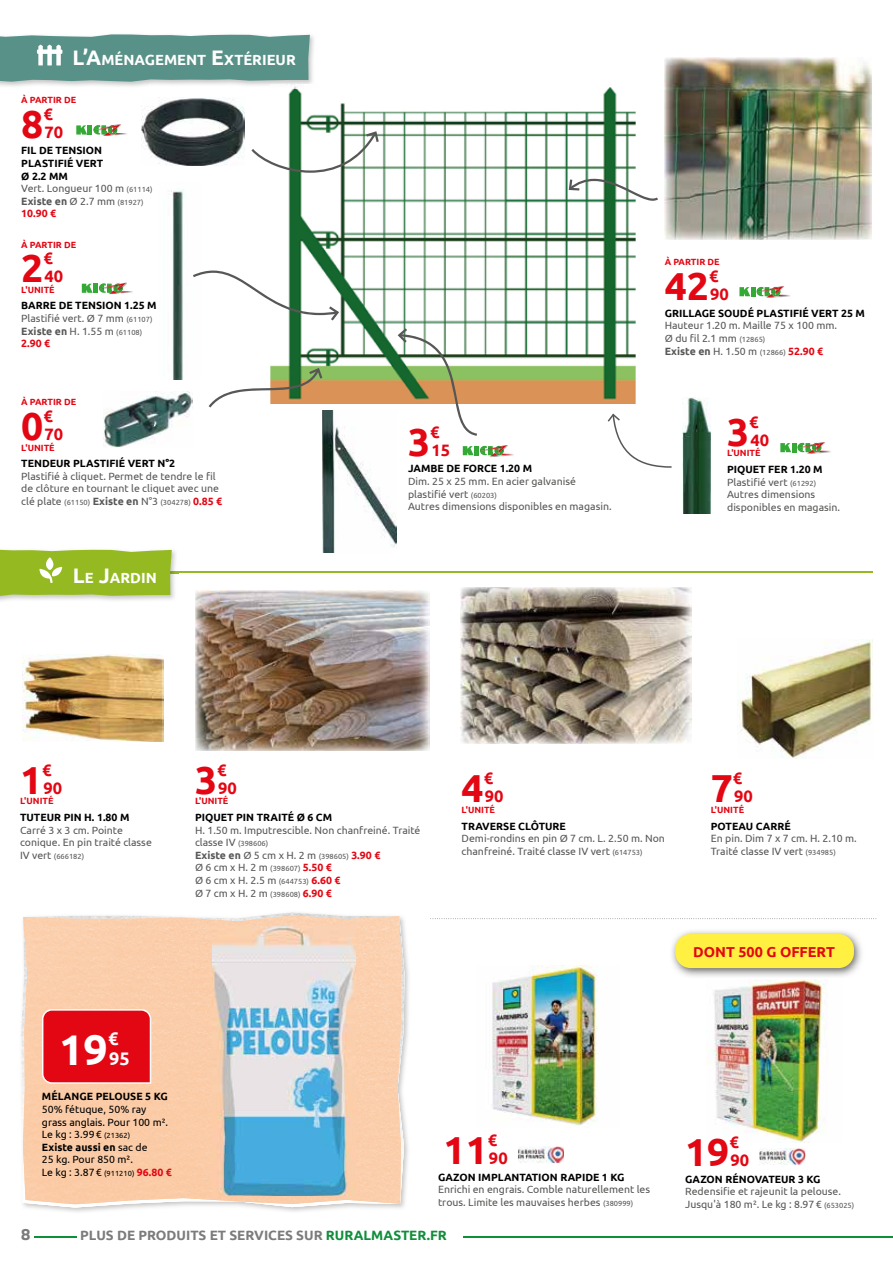
<style>
.page{position:relative;width:893px;height:1263px;background:#fff}
.page>*{position:absolute;margin:0;border:0;box-sizing:border-box;transform-origin:0 0}
.t1{font:700 42.9px "Ubuntu";color:#fff}
.t2{font:700 39px "Ubuntu";color:#e30613}
.t3{font:700 18.15px/19.8px "Ubuntu";color:#fff}
.t4{font:700 16.5px/18px "Ubuntu";color:#e30613}
.t5{font:700 16.5px "Titillium Web";color:#7c7b7b}
.t6{font:700 14.7px "Ubuntu";color:#fff}
.t7{font:700 14.4px "Ubuntu";color:#e30613}
.t8{font:700 13.5px "Ubuntu";color:#7c7b7b}
.t9{font:10.5px/12.6px "Ubuntu";color:#575756}
.t10{font:700 10.5px/12.6px "Ubuntu";color:#000}
.t11{font:10.5px/12.6px "Ubuntu";color:#000}
.t12{font:700 9px "Ubuntu";color:#e30613}
.t13{font:7.5px "Ubuntu";color:#575756}
.s1{font-size:21px}
.s2{font-weight:400;color:#575756}
.s3{font-weight:400;font-size:7.5px;color:#575756}
.s4{color:#575756}
.s5{color:#e30613}
.s6{font-weight:700;color:#000}
.s7{font-size:7.5px}
.s8{font-weight:700}
.s9{font-weight:700;color:#e30613}
.s10{font-size:10.5px}
.s11{font-weight:700;font-size:10.5px}
.s12{font-weight:700;font-size:10.5px;color:#e30613}
.s13{color:#108e3a}
</style>
<div class="page">
<hr style="left:463px;top:1236px;width:429px;height:1px;background:#108e3a">
<hr style="left:34px;top:1236px;width:43px;height:1px;background:#108e3a">
<hr style="left:135px;top:572px;width:737px;height:1px;background:#95ba21">
<img style="left:0;top:549px;width:178px;height:52px">
<svg style="left:0;top:550px;width:172px;height:46px;background:#9abc2d"></svg>
<img style="left:665px;top:57px;width:207px;height:182px">
<img style="left:270px;top:87px;width:366px;height:317px">
<img style="left:141px;top:97px;width:104px;height:68px">
<div style="left:474px;top:446px;width:5px;height:9px;background:#34a936"></div>
<svg style="left:463px;top:446px;width:11px;height:9px"></svg>
<img style="left:489px;top:456px;width:15px;height:1px">
<svg style="left:480px;top:445px;width:34px;height:11px"></svg>
<div style="left:93px;top:284px;width:5px;height:9px;background:#34a936"></div>
<svg style="left:82px;top:284px;width:11px;height:9px"></svg>
<svg style="left:99px;top:283px;width:34px;height:11px"></svg>
<img style="left:807px;top:453px;width:14px;height:1px">
<svg style="left:780px;top:442px;width:51px;height:11px"></svg>
<img style="left:682px;top:397px;width:29px;height:116px">
<svg style="left:398px;top:328px;width:79px;height:108px"></svg>
<svg style="left:608px;top:414px;width:64px;height:54px"></svg>
<img style="left:171px;top:190px;width:14px;height:189px">
<hr style="left:88px;top:125px;width:4px;height:10px;background:#34a936">
<svg style="left:76px;top:125px;width:11px;height:10px"></svg>
<svg style="left:93px;top:124px;width:34px;height:12px"></svg>
<img style="left:104px;top:391px;width:89px;height:56px">
<img style="left:322px;top:411px;width:74px;height:142px">
<img style="left:766px;top:297px;width:15px;height:1px">
<svg style="left:739px;top:286px;width:51px;height:11px"></svg>
<svg style="left:193px;top:271px;width:146px;height:49px"></svg>
<svg style="left:209px;top:368px;width:113px;height:39px"></svg>
<svg style="left:251px;top:131px;width:128px;height:42px"></svg>
<svg style="left:569px;top:179px;width:89px;height:22px"></svg>
<img style="left:0;top:35px;width:314px;height:51px">
<img style="left:270px;top:85px;width:46px;height:3px">
<svg style="left:0;top:34px;width:310px;height:48px;background:#659991"></svg>
<img style="left:22px;top:654px;width:142px;height:88px">
<img style="left:195px;top:591px;width:234px;height:160px">
<img style="left:461px;top:587px;width:230px;height:157px">
<img style="left:737px;top:639px;width:135px;height:119px">
<svg style="left:430px;top:918px;width:446px;height:1px"></svg>
<img style="left:27px;top:926px;width:382px;height:286px">
<img style="left:21px;top:912px;width:383px;height:295px">
<img style="left:23px;top:915px;width:378px;height:288px">
<img style="left:213px;top:926px;width:142px;height:270px">
<svg style="left:42px;top:1009px;width:109px;height:75px;background:#e41723"></svg>
<img style="left:492px;top:966px;width:105px;height:159px">
<img style="left:707px;top:979px;width:119px;height:164px">
<img style="left:672px;top:931px;width:190px;height:46px">
<div style="left:675px;top:934px;width:179px;height:34px;background:#fff042;border-radius:15px"></div>
<img style="left:518px;top:1146px;width:46px;height:17px">
<img style="left:759px;top:1148px;width:46px;height:17px">
<h3 class="t6" style="left:73px;top:51px;width:225px"><span class="s1">L’A</span>MÉNAGEMENT <span class="s1">E</span>XTÉRIEUR</h3>
<p class="t12" style="left:21px;top:94px;width:56px">À PARTIR DE</p>
<h2 class="t2" style="left:21px;top:100px;width:24px">8</h2>
<h3 class="t4" style="left:43px;top:105px;width:21px">€<br>70</h3>
<p class="t10" style="left:21px;top:144px;width:133px">FIL DE TENSION<br>PLASTIFIÉ VERT<br>Ø 2.2 MM<br><span class="s2">Vert. Longueur 100 m</span> <span class="s3">(61114)<br></span><span class="s4">Existe en</span> <span class="s2">Ø 2.7 mm</span> <span class="s3">(81927)<br></span><span class="s5">10.90 €</span></p>
<p class="t12" style="left:21px;top:239px;width:56px">À PARTIR DE</p>
<h2 class="t2" style="left:21px;top:245px;width:24px">2</h2>
<h3 class="t4" style="left:43px;top:249px;width:21px">€<br>40</h3>
<p class="t12" style="left:21px;top:285px;width:35px">L'UNITÉ</p>
<p class="t9" style="left:21px;top:299px;width:137px"><span class="s6">BARRE DE TENSION 1.25 M<br></span>Plastifié vert. Ø 7 mm <span class="s7">(61107)<br></span><span class="s8">Existe en</span> H. 1.55 m <span class="s7">(61108)<br></span><span class="s9">2.90 €</span></p>
<p class="t12" style="left:21px;top:397px;width:56px">À PARTIR DE</p>
<h2 class="t2" style="left:21px;top:403px;width:24px">0</h2>
<h3 class="t4" style="left:43px;top:407px;width:21px">€<br>70</h3>
<p class="t12" style="left:21px;top:442px;width:35px">L'UNITÉ</p>
<p class="t10" style="left:21px;top:457px;width:155px">TENDEUR PLASTIFIÉ VERT N°2</p>
<p class="t9" style="left:21px;top:469px;width:199px">Plastifié à cliquet. Permet de tendre le fil de clôture en tournant le cliquet avec une</p>
<p class="t13" style="left:21px;top:497px;width:202px"><span class="s10">clé plate</span> (61150) <span class="s11">Existe en</span> <span class="s10">N°3</span> (304278) <span class="s12">0.85 €</span></p>
<h3 class="t6" style="left:73px;top:569px;width:85px"><span class="s1">L</span>E <span class="s1">J</span>ARDIN</h3>
<h2 class="t2" style="left:408px;top:418px;width:24px">3</h2>
<h3 class="t4" style="left:430px;top:423px;width:21px">€<br>15</h3>
<p class="t10" style="left:408px;top:462px;width:126px">JAMBE DE FORCE 1.20 M</p>
<p class="t9" style="left:408px;top:475px;width:205px">Dim. 25 x 25 mm. En acier galvanisé plastifié vert <span class="s7">(60203)<br></span>Autres dimensions disponibles en magasin.</p>
<p class="t12" style="left:665px;top:257px;width:56px">À PARTIR DE</p>
<h2 class="t2" style="left:665px;top:263px;width:46px">42</h2>
<h3 class="t4" style="left:709px;top:267px;width:21px">€<br>90</h3>
<p class="t10" style="left:665px;top:307px;width:202px">GRILLAGE SOUDÉ PLASTIFIÉ VERT 25 M</p>
<p class="t9" style="left:665px;top:319px;width:174px">Hauteur 1.20 m. Maille 75 x 100 mm.<br>Ø du fil 2.1 mm <span class="s7">(12865)<br></span><span class="s8">Existe en</span> H. 1.50 m <span class="s7">(12866)</span> <span class="s9">52.90 €</span></p>
<h2 class="t2" style="left:727px;top:408px;width:24px">3</h2>
<h3 class="t4" style="left:749px;top:412px;width:21px">€<br>40</h3>
<p class="t12" style="left:727px;top:448px;width:35px">L'UNITÉ</p>
<p class="t9" style="left:727px;top:463px;width:114px"><span class="s6">PIQUET FER 1.20 M<br></span>Plastifié vert <span class="s7">(61292)<br></span>Autres dimensions disponibles en magasin.</p>
<h2 class="t2" style="left:20px;top:756px;width:24px">1</h2>
<h3 class="t4" style="left:42px;top:760px;width:21px">€<br>90</h3>
<p class="t12" style="left:20px;top:796px;width:35px">L'UNITÉ</p>
<p class="t10" style="left:20px;top:811px;width:111px">TUTEUR PIN H. 1.80 M</p>
<p class="t9" style="left:20px;top:823px;width:133px">Carré 3 x 3 cm. Pointe conique. En pin traité classe</p>
<p class="t13" style="left:20px;top:852px;width:66px"><span class="s10">IV vert</span> (666182)</p>
<h2 class="t2" style="left:195px;top:756px;width:24px">3</h2>
<h3 class="t4" style="left:217px;top:760px;width:21px">€<br>90</h3>
<p class="t12" style="left:195px;top:796px;width:35px">L'UNITÉ</p>
<p class="t10" style="left:195px;top:811px;width:139px">PIQUET PIN TRAITÉ Ø 6 CM</p>
<p class="t9" style="left:195px;top:823px;width:227px">H. 1.50 m. Imputrescible. Non chanfreiné. Traité classe IV <span class="s7">(398606)<br></span><span class="s8">Existe en</span> Ø 5 cm x H. 2 m <span class="s7">(398605)</span> <span class="s9">3.90 €<br></span>Ø 6 cm x H. 2 m <span class="s7">(398607)</span> <span class="s9">5.50 €<br></span>Ø 6 cm x H. 2.5 m <span class="s7">(644753)</span> <span class="s9">6.60 €<br></span>Ø 7 cm x H. 2 m <span class="s7">(398608)</span> <span class="s9">6.90 €</span></p>
<h2 class="t2" style="left:462px;top:765px;width:24px">4</h2>
<h3 class="t4" style="left:484px;top:769px;width:21px">€<br>90</h3>
<p class="t12" style="left:462px;top:804px;width:35px">L'UNITÉ</p>
<p class="t10" style="left:462px;top:819px;width:106px">TRAVERSE CLÔTURE</p>
<p class="t9" style="left:462px;top:832px;width:205px">Demi-rondins en pin Ø 7 cm. L. 2.50 m. Non chanfreiné. Traité classe IV vert <span class="s7">(614753)</span></p>
<h2 class="t2" style="left:711px;top:765px;width:24px">7</h2>
<h3 class="t4" style="left:733px;top:769px;width:21px">€<br>90</h3>
<p class="t12" style="left:711px;top:804px;width:35px">L'UNITÉ</p>
<p class="t10" style="left:711px;top:819px;width:81px">POTEAU CARRÉ</p>
<p class="t9" style="left:711px;top:832px;width:148px">En pin. Dim 7 x 7 cm. H. 2.10 m.<br>Traité classe IV vert <span class="s7">(934985)</span></p>
<h3 class="t7" style="left:693px;top:943px;width:143px">DONT 500 G OFFERT</h3>
<h1 class="t1" style="left:59px;top:1023px;width:50px">19</h1>
<h3 class="t3" style="left:108px;top:1028px;width:23px">€<br>95</h3>
<p class="t10" style="left:42px;top:1090px;width:127px">MÉLANGE PELOUSE 5 KG</p>
<p class="t11" style="left:42px;top:1103px;width:131px">50% fétuque, 50% ray grass anglais. Pour 100 m².<br>Le kg : 3.99 € <span class="s7">(21362)<br></span><span class="s8">Existe aussi en</span> sac de<br>25 kg. Pour 850 m².<br>Le kg : 3.87 € <span class="s7">(911210)</span> <span class="s9">96.80 €</span></p>
<h2 class="t2" style="left:444px;top:1126px;width:46px">11</h2>
<h3 class="t4" style="left:488px;top:1131px;width:21px">€<br>90</h3>
<h2 class="t2" style="left:685px;top:1128px;width:46px">19</h2>
<h3 class="t4" style="left:729px;top:1133px;width:21px">€<br>90</h3>
<p class="t10" style="left:438px;top:1170px;width:188px">GAZON IMPLANTATION RAPIDE 1 KG</p>
<p class="t9" style="left:438px;top:1183px;width:214px">Enrichi en engrais. Comble naturellement les trous. Limite les mauvaises herbes <span class="s7">(380999)</span></p>
<p class="t10" style="left:685px;top:1172px;width:137px">GAZON RÉNOVATEUR 3 KG</p>
<p class="t9" style="left:685px;top:1185px;width:171px">Redensifie et rajeunit la pelouse.<br>Jusqu'à 180 m². Le kg : 8.97 € <span class="s7">(653025)</span></p>
<h3 class="t5" style="left:21px;top:1222px;width:11px">8</h3>
<p class="t8" style="left:80px;top:1227px;width:368px">PLUS DE PRODUITS ET SERVICES SUR <span class="s13">RURALMASTER.FR</span></p>
</div>
